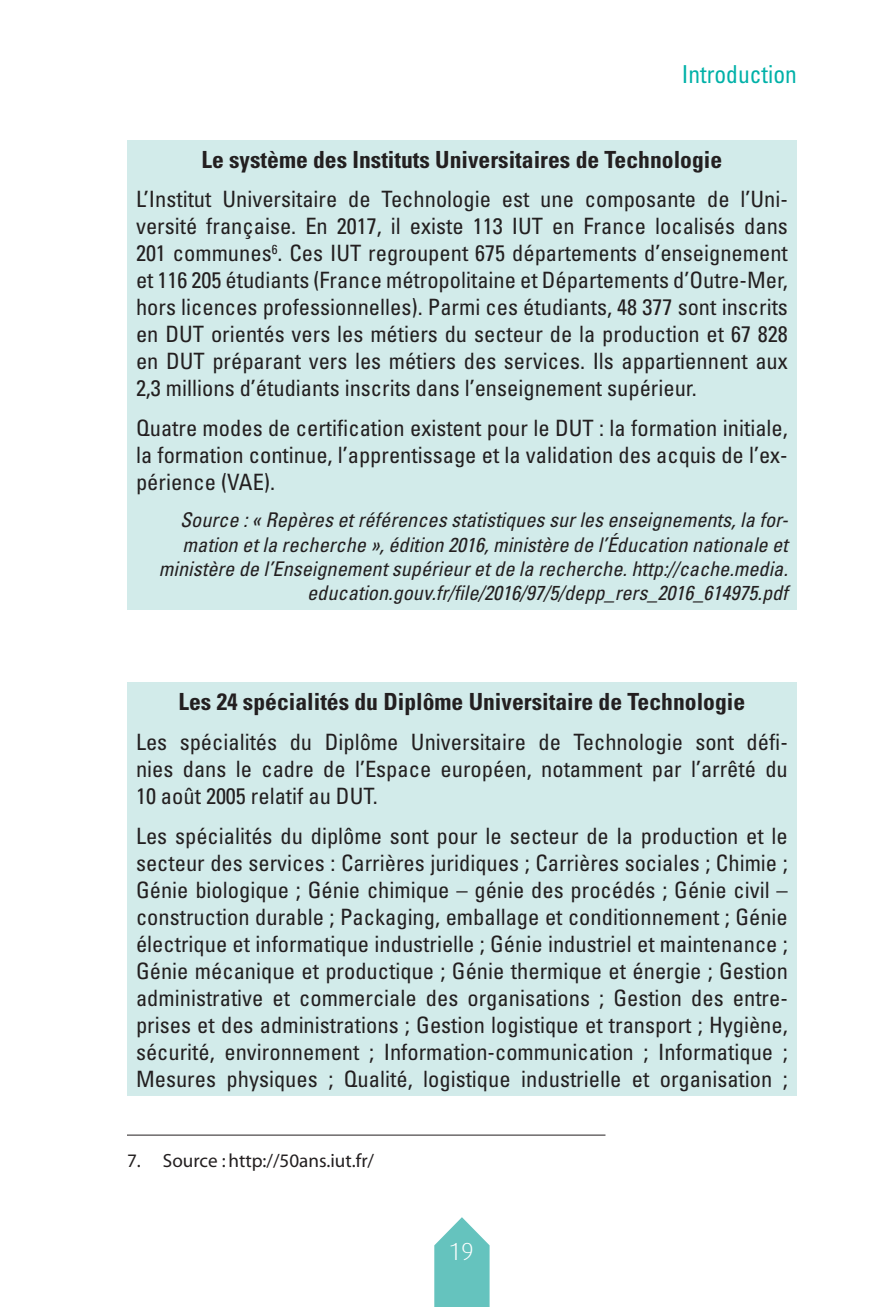
<style>
.page{position:relative;width:892px;height:1307px;background:#fff}
.page>*{position:absolute;margin:0;border:0;box-sizing:border-box;transform-origin:0 0}
.t1{font:condensed 24.75px "Univers";color:#00b1a8;scale:.95 1}
.t2{font:300 24.75px "Dax";color:#fff}
.t3{font:700 condensed 23.62px "Univers";color:#231f20}
.t4{font:condensed 22.5px/27px "Univers";color:#231f20;text-align:justify}
.t5{font:italic condensed 20.25px/24.3px "Univers";color:#231f20;text-align:right}
.t6{font:19.12px "Myriad";color:#231f20}
</style>
<div class="page">
<svg style="left:434px;top:1217px;width:56px;height:89px"></svg>
<div style="left:127px;top:140px;width:670px;height:469px;background:#d2ebea"></div>
<div style="left:127px;top:682px;width:670px;height:413px;background:#d2ebea"></div>
<hr style="left:127px;top:1134px;width:478px;height:1px;background:#231f20">
<p class="t1" style="left:682px;top:59px;width:123px">Introduction</p>
<p class="t3" style="left:202px;top:145px;width:522px">Le système des Instituts Universitaires de Technologie</p>
<p class="t4" style="left:136px;top:185px;width:653px">L’Institut Universitaire de Technologie est une composante de l’Uni&shy;versité française. En 2017, il existe 113 IUT en France localisés dans 201 communes<sup>6</sup>. Ces IUT regroupent 675 départements d’enseignement et 116 205 étudiants (France métropolitaine et Départements d’Outre-Mer, hors licences professionnelles). Parmi ces étudiants, 48 377 sont inscrits en DUT orientés vers les métiers du secteur de la production et 67 828 en DUT préparant vers les métiers des services. Ils appartiennent aux 2,3 millions d’étudiants inscrits dans l’enseignement supérieur.</p>
<p class="t4" style="left:136px;top:414px;width:653px">Quatre modes de certification existent pour le DUT : la formation initiale, la formation continue, l’apprentissage et la validation des acquis de l’ex&shy;périence (VAE).</p>
<p class="t5" style="left:159px;top:507px;width:630px">Source : « Repères et références statistiques sur les enseignements, la for&shy;mation et la recherche », édition 2016, ministère de l’Éducation nationale et ministère de l’Enseignement supérieur et de la recherche. http://cache.media. education.gouv.fr/file/2016/97/5/depp_rers_2016_614975.pdf</p>
<p class="t3" style="left:179px;top:687px;width:568px">Les 24 spécialités du Diplôme Universitaire de Technologie</p>
<p class="t4" style="left:136px;top:727px;width:653px">Les spécialités du Diplôme Universitaire de Technologie sont défi&shy;nies dans le cadre de l’Espace européen, notamment par l’arrêté du 10 août 2005 relatif au DUT.</p>
<p class="t4" style="left:136px;top:821px;width:653px">Les spécialités du diplôme sont pour le secteur de la production et le secteur des services : Carrières juridiques ; Carrières sociales ; Chimie ; Génie biologique ; Génie chimique – génie des procédés ; Génie civil – construction durable ; Packaging, emballage et conditionnement ; Génie électrique et informatique industrielle ; Génie industriel et maintenance ; Génie mécanique et productique ; Génie thermique et énergie ; Gestion administrative et commerciale des organisations ; Gestion des entre&shy;prises et des administrations ; Gestion logistique et transport ; Hygiène, sécurité, environnement ; Information-communication ; Informatique ; Mesures physiques ; Qualité, logistique industrielle et organisation ;</p>
<p class="t6" style="left:127px;top:1151px;width:249px">7. Source : http://50ans.iut.fr/</p>
<p class="t2" style="left:448px;top:1237px;width:27px">19</p>
</div>
